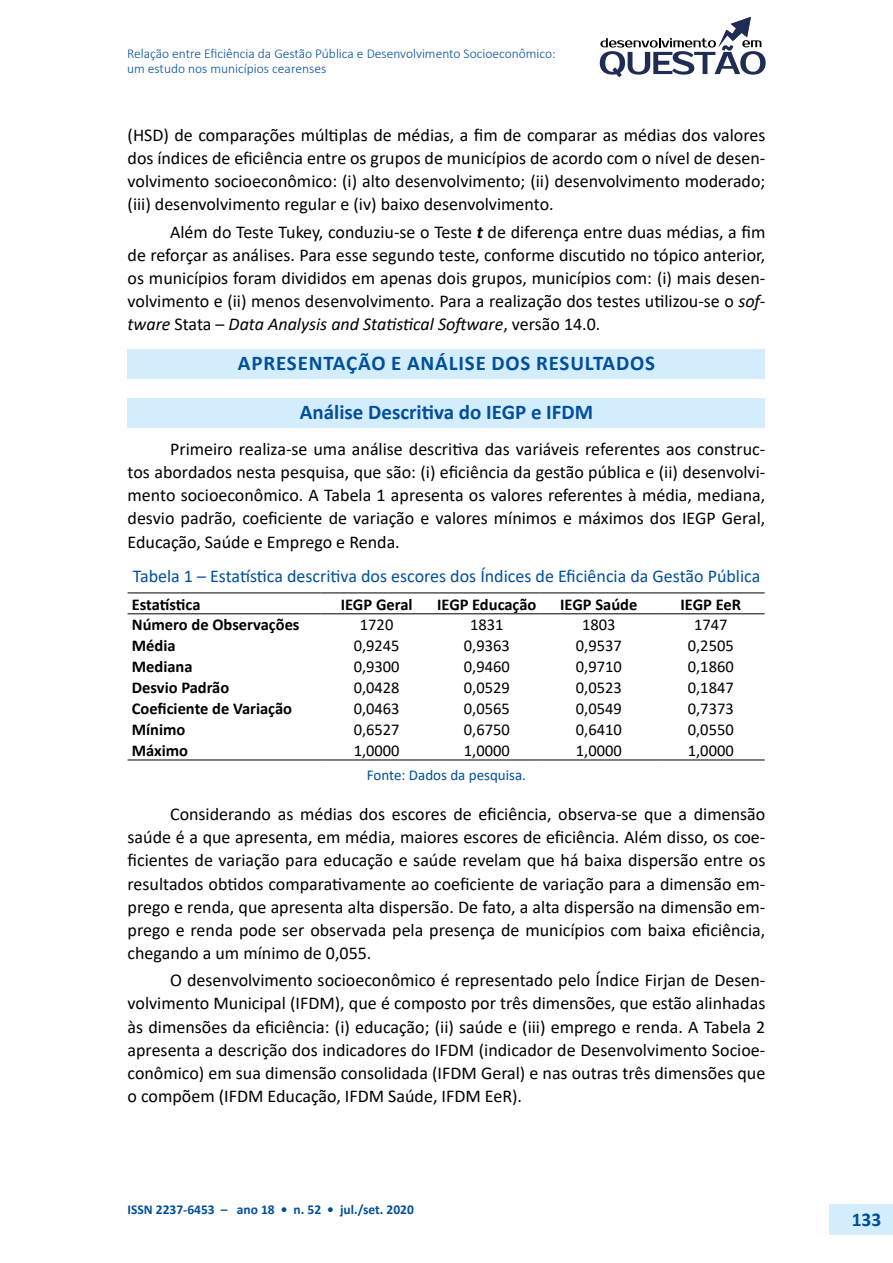
<style>
.page{position:relative;width:893px;height:1263px;background:#fff}
.page>*{position:absolute;margin:0;border:0;box-sizing:border-box;transform-origin:0 0}
.t1{font:700 21px "Calibri";letter-spacing:.025em;color:#004f9f}
.t2{font:700 21px "Calibri";color:#004f9f}
.t3{font:700 19.5px "Calibri";color:#004f9f}
.t4{font:18px/23.1px "Calibri";color:#000;text-align:justify}
.t5{font:18px "Calibri";color:#004f9f}
.t6{font:16.5px "Calibri";color:#000}
.t7{font:700 16.5px "Calibri";color:#000}
.t8{font:15px "Calibri";color:#004f9f}
.t9{font:300 13.5px/15px "Calibri";color:#004f9f}
.t10{font:700 13.5px "Calibri";color:#004f9f}
.s1{font-weight:700;font-style:italic}
.s2{font-style:italic}
</style>
<div class="page">
<div style="left:829px;top:1204px;width:64px;height:30px;background:#d4edfc"></div>
<svg style="left:600px;top:17px;width:166px;height:60px"></svg>
<div style="left:128px;top:349px;width:637px;height:30px;background:#d4edfc"></div>
<div style="left:128px;top:398px;width:637px;height:30px;background:#d4edfc"></div>
<hr style="left:128px;top:592px;width:192px;height:1px;background:#000">
<hr style="left:320px;top:592px;width:113px;height:1px;background:#000">
<hr style="left:433px;top:592px;width:108px;height:1px;background:#000">
<hr style="left:541px;top:592px;width:116px;height:1px;background:#000">
<hr style="left:657px;top:592px;width:108px;height:1px;background:#000">
<hr style="left:128px;top:613px;width:192px;height:1px;background:#000">
<hr style="left:320px;top:613px;width:113px;height:1px;background:#000">
<hr style="left:433px;top:613px;width:108px;height:1px;background:#000">
<hr style="left:541px;top:613px;width:116px;height:1px;background:#000">
<hr style="left:657px;top:613px;width:108px;height:1px;background:#000">
<hr style="left:128px;top:760px;width:192px;height:1px;background:#000">
<hr style="left:320px;top:760px;width:113px;height:1px;background:#000">
<hr style="left:433px;top:760px;width:108px;height:1px;background:#000">
<hr style="left:541px;top:760px;width:116px;height:1px;background:#000">
<hr style="left:657px;top:760px;width:108px;height:1px;background:#000">
<p class="t9" style="left:127px;top:46px;width:430px">Relação entre Eficiência da Gestão Pública e Desenvolvimento Socioeconômico: um estudo nos municípios cearenses</p>
<p class="t4" style="left:128px;top:123px;width:639px">(HSD) de comparações múltiplas de médias, a fim de comparar as médias dos valores dos índices de eficiência entre os grupos de municípios de acordo com o nível de desen&shy;volvimento socioeconômico: (i) alto desenvolvimento; (ii) desenvolvimento moderado; (iii) desenvolvimento regular e (iv) baixo desenvolvimento.</p>
<p class="t4" style="left:128px;top:220px;width:639px;text-indent:43px">Além do Teste Tukey, conduziu-se o Teste <span class="s1">t</span> de diferença entre duas médias, a fim de reforçar as análises. Para esse segundo teste, conforme discutido no tópico anterior, os municípios foram divididos em apenas dois grupos, municípios com: (i) mais desen&shy;volvimento e (ii) menos desenvolvimento. Para a realização dos testes utilizou-se o <span class="s2">sof&shy;tware</span> Stata – <span class="s2">Data Analysis and Statistical Software</span>, versão 14.0.</p>
<p class="t1" style="left:238px;top:349px;width:419px">APRESENTAÇÃO E ANÁLISE DOS RESULTADOS</p>
<p class="t2" style="left:300px;top:397px;width:295px">Análise Descritiva do IEGP e IFDM</p>
<p class="t4" style="left:128px;top:437px;width:639px;text-indent:43px">Primeiro realiza-se uma análise descritiva das variáveis referentes aos construc&shy;tos abordados nesta pesquisa, que são: (i) eficiência da gestão pública e (ii) desenvolvi&shy;mento socioeconômico. A Tabela 1 apresenta os valores referentes à média, mediana, desvio padrão, coeficiente de variação e valores mínimos e máximos dos IEGP Geral, Educação, Saúde e Emprego e Renda.</p>
<p class="t5" style="left:133px;top:563px;width:629px">Tabela 1 – Estatística descritiva dos escores dos Índices de Eficiência da Gestão Pública</p>
<p class="t7" style="left:132px;top:592px;width:70px">Estatística</p>
<p class="t7" style="left:341px;top:592px;width:73px">IEGP Geral</p>
<p class="t7" style="left:437px;top:592px;width:101px">IEGP Educação</p>
<p class="t7" style="left:560px;top:592px;width:79px">IEGP Saúde</p>
<p class="t7" style="left:680px;top:592px;width:62px">IEGP EeR</p>
<p class="t7" style="left:132px;top:613px;width:169px">Número de Observações</p>
<p class="t6" style="left:360px;top:613px;width:35px">1720</p>
<p class="t6" style="left:470px;top:613px;width:35px">1831</p>
<p class="t6" style="left:582px;top:613px;width:35px">1803</p>
<p class="t6" style="left:694px;top:613px;width:35px">1747</p>
<p class="t7" style="left:132px;top:634px;width:45px">Média</p>
<p class="t6" style="left:354px;top:634px;width:47px">0,9245</p>
<p class="t6" style="left:464px;top:634px;width:47px">0,9363</p>
<p class="t6" style="left:576px;top:634px;width:47px">0,9537</p>
<p class="t6" style="left:688px;top:634px;width:47px">0,2505</p>
<p class="t7" style="left:132px;top:655px;width:62px">Mediana</p>
<p class="t6" style="left:354px;top:655px;width:47px">0,9300</p>
<p class="t6" style="left:464px;top:655px;width:47px">0,9460</p>
<p class="t6" style="left:576px;top:655px;width:47px">0,9710</p>
<p class="t6" style="left:688px;top:655px;width:47px">0,1860</p>
<p class="t7" style="left:132px;top:676px;width:99px">Desvio Padrão</p>
<p class="t6" style="left:354px;top:676px;width:47px">0,0428</p>
<p class="t6" style="left:464px;top:676px;width:47px">0,0529</p>
<p class="t6" style="left:576px;top:676px;width:47px">0,0523</p>
<p class="t6" style="left:688px;top:676px;width:47px">0,1847</p>
<p class="t7" style="left:132px;top:697px;width:162px">Coeficiente de Variação</p>
<p class="t6" style="left:354px;top:697px;width:47px">0,0463</p>
<p class="t6" style="left:464px;top:697px;width:47px">0,0565</p>
<p class="t6" style="left:576px;top:697px;width:47px">0,0549</p>
<p class="t6" style="left:688px;top:697px;width:47px">0,7373</p>
<p class="t7" style="left:132px;top:718px;width:55px">Mínimo</p>
<p class="t6" style="left:354px;top:718px;width:47px">0,6527</p>
<p class="t6" style="left:464px;top:718px;width:47px">0,6750</p>
<p class="t6" style="left:576px;top:718px;width:47px">0,6410</p>
<p class="t6" style="left:688px;top:718px;width:47px">0,0550</p>
<p class="t7" style="left:132px;top:738px;width:58px">Máximo</p>
<p class="t6" style="left:354px;top:739px;width:47px">1,0000</p>
<p class="t6" style="left:464px;top:739px;width:47px">1,0000</p>
<p class="t6" style="left:576px;top:739px;width:47px">1,0000</p>
<p class="t6" style="left:688px;top:739px;width:47px">1,0000</p>
<p class="t8" style="left:367px;top:765px;width:161px">Fonte: Dados da pesquisa.</p>
<p class="t4" style="left:128px;top:802px;width:639px;text-indent:43px">Considerando as médias dos escores de eficiência, observa-se que a dimensão saúde é a que apresenta, em média, maiores escores de eficiência. Além disso, os coe&shy;ficientes de variação para educação e saúde revelam que há baixa dispersão entre os resultados obtidos comparativamente ao coeficiente de variação para a dimensão em&shy;prego e renda, que apresenta alta dispersão. De fato, a alta dispersão na dimensão em&shy;prego e renda pode ser observada pela presença de municípios com baixa eficiência, chegando a um mínimo de 0,055.</p>
<p class="t4" style="left:128px;top:968px;width:639px;text-indent:43px">O desenvolvimento socioeconômico é representado pelo Índice Firjan de Desen&shy;volvimento Municipal (IFDM), que é composto por três dimensões, que estão alinhadas às dimensões da eficiência: (i) educação; (ii) saúde e (iii) emprego e renda. A Tabela 2 apresenta a descrição dos indicadores do IFDM (indicador de Desenvolvimento Socioe&shy;conômico) em sua dimensão consolidada (IFDM Geral) e nas outras três dimensões que o compõem (IFDM Educação, IFDM Saúde, IFDM EeR).</p>
<p class="t10" style="left:128px;top:1200px;width:288px">ISSN 2237-6453 – ano 18 • n. 52 • jul./set. 2020</p>
<p class="t3" style="left:852px;top:1206px;width:31px">133</p>
</div>
